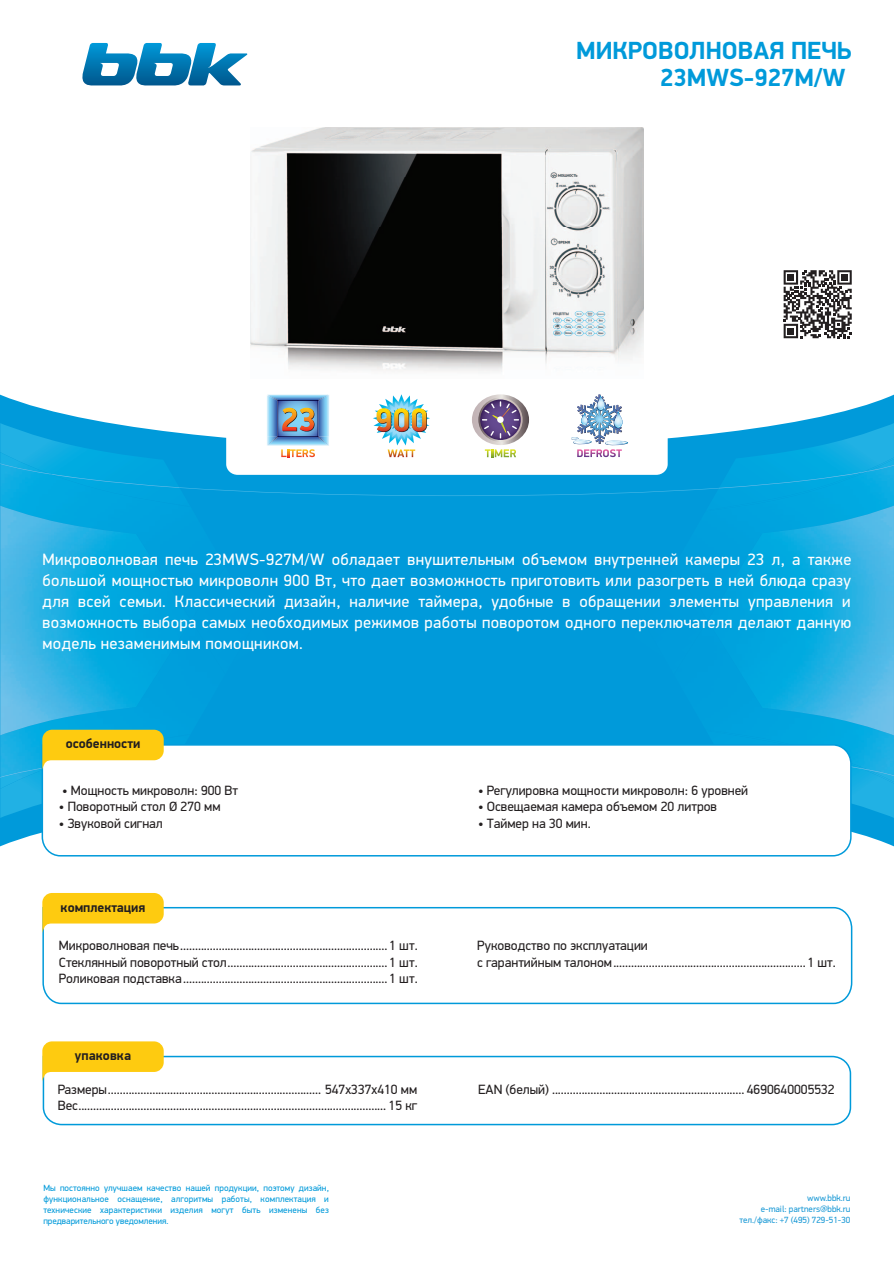
<style>
.page{position:relative;width:894px;height:1263px;background:#fff}
.page>*{position:absolute;margin:0;border:0;box-sizing:border-box;transform-origin:0 0}
.t1{font:700 24.9px/27px "PF Din Display Pro";color:#009ada;text-align:right}
.t2{font:16.5px/21px "PF Din Display Pro";letter-spacing:.02em;color:#fff;text-align:justify}
.t3{font:13.5px/16.5px "PF Din Display Pro";color:#231f20}
.t4{font:700 13.5px "PF Din Display Pro";color:#231f20}
.t5{font:9px/10.8px "PF Din Display Pro";color:#009ada;text-align:justify}
.t6{font:9px/10.8px "PF Din Display Pro";color:#1c9ad6;text-align:right}
</style>
<div class="page">
<div style="left:0;top:395px;width:893px;height:451px;background:#009ada"></div>
<img style="left:0;top:423px;width:315px;height:83px">
<img style="left:0;top:464px;width:225px;height:36px">
<img style="left:104px;top:474px;width:75px;height:14px">
<div style="left:0;top:506px;width:315px;height:312px;background:#009ada"></div>
<div style="left:0;top:500px;width:256px;height:289px;background:#009fdc"></div>
<img style="left:0;top:452px;width:104px;height:39px">
<img style="left:0;top:506px;width:136px;height:224px">
<img style="left:104px;top:491px;width:48px;height:9px">
<div style="left:191px;top:507px;width:67px;height:59px;background:#009ada"></div>
<img style="left:0;top:452px;width:49px;height:11px">
<img style="left:0;top:463px;width:51px;height:12px">
<img style="left:851px;top:775px;width:42px;height:43px">
<img style="left:862px;top:775px;width:31px;height:8px">
<img style="left:868px;top:776px;width:25px;height:6px">
<div style="left:586px;top:519px;width:56px;height:211px;background:#009ada"></div>
<div style="left:642px;top:496px;width:31px;height:234px;background:#009ada"></div>
<img style="left:718px;top:735px;width:175px;height:40px">
<img style="left:642px;top:510px;width:31px;height:9px">
<div style="left:643px;top:511px;width:30px;height:55px;background:#009ada"></div>
<div style="left:673px;top:496px;width:220px;height:239px;background:#009fdc"></div>
<img style="left:762px;top:506px;width:131px;height:229px">
<img style="left:851px;top:752px;width:11px;height:17px">
<svg style="left:859px;top:768px;width:9px;height:2px"></svg>
<img style="left:866px;top:769px;width:27px;height:7px">
<svg style="left:82px;top:43px;width:165px;height:43px"></svg>
<svg style="left:42px;top:906px;width:810px;height:99px"></svg>
<svg style="left:42px;top:893px;width:122px;height:40px"></svg>
<svg style="left:42px;top:1055px;width:809px;height:71px"></svg>
<svg style="left:42px;top:1041px;width:122px;height:40px"></svg>
<svg style="left:41px;top:743px;width:810px;height:114px"></svg>
<svg style="left:0;top:730px;width:718px;height:48px"></svg>
<svg style="left:783px;top:270px;width:68px;height:68px"></svg>
<svg style="left:179px;top:394px;width:715px;height:102px"></svg>
<img style="left:250px;top:127px;width:393px;height:245px">
<h1 class="t1" style="left:575px;top:37px;width:277px">МИКРОВОЛНОВАЯ ПЕЧЬ<br>23MWS-927M/W</h1>
<p class="t2" style="left:43px;top:549px;width:809px">Микроволновая печь 23MWS-927M/W обладает внушительным объемом внутренней камеры 23 л, а также большой мощностью микроволн 900 Вт, что дает возможность приготовить или разогреть в ней блюда сразу для всей семьи. Классический дизайн, наличие таймера, удобные в обращении элементы управления и возможность выбора самых необходимых режимов работы поворотом одного переключателя делают данную модель незаменимым помощником.</p>
<p class="t4" style="left:66px;top:735px;width:76px">особенности</p>
<p class="t3" style="left:62px;top:782px;width:177px">• Мощность микроволн: 900 Вт</p>
<p class="t3" style="left:59px;top:798px;width:163px">• Поворотный стол Ø 270 мм</p>
<p class="t3" style="left:59px;top:815px;width:105px">• Звуковой сигнал</p>
<p class="t4" style="left:61px;top:899px;width:86px">комплектация</p>
<p class="t3" style="left:478px;top:782px;width:271px">• Регулировка мощности микроволн: 6 уровней</p>
<p class="t3" style="left:478px;top:798px;width:240px">• Освещаемая камера объемом 20 литров</p>
<p class="t3" style="left:478px;top:815px;width:114px">• Таймер на 30 мин.</p>
<p class="t3" style="left:59px;top:937px;width:360px;text-align:justify">Микроволновая печь...................................................................... 1 шт.<br>Стеклянный поворотный стол...................................................... 1 шт.<br>Роликовая подставка..................................................................... 1 шт.</p>
<p class="t3" style="left:477px;top:937px;width:360px">Руководство по эксплуатации<br>с гарантийным талоном................................................................. 1 шт.</p>
<p class="t4" style="left:75px;top:1047px;width:58px">упаковка</p>
<p class="t3" style="left:58px;top:1081px;width:361px">Размеры........................................................................ 547x337x410 мм<br>Вес........................................................................................................ 15 кг</p>
<p class="t3" style="left:478px;top:1081px;width:358px">EAN (белый) ................................................................. 4690640005532</p>
<p class="t5" style="left:43px;top:1182px;width:287px">Мы постоянно улучшаем качество нашей продукции, поэтому дизайн, функциональное оснащение, алгоритмы работы, комплектация и технические характеристики изделия могут быть изменены без предварительного уведомления.</p>
<p class="t6" style="left:739px;top:1193px;width:112px">www.bbk.ru<br>e-mail: partners@bbk.ru тел./факс: +7 (495) 729-51-30</p>
</div>
